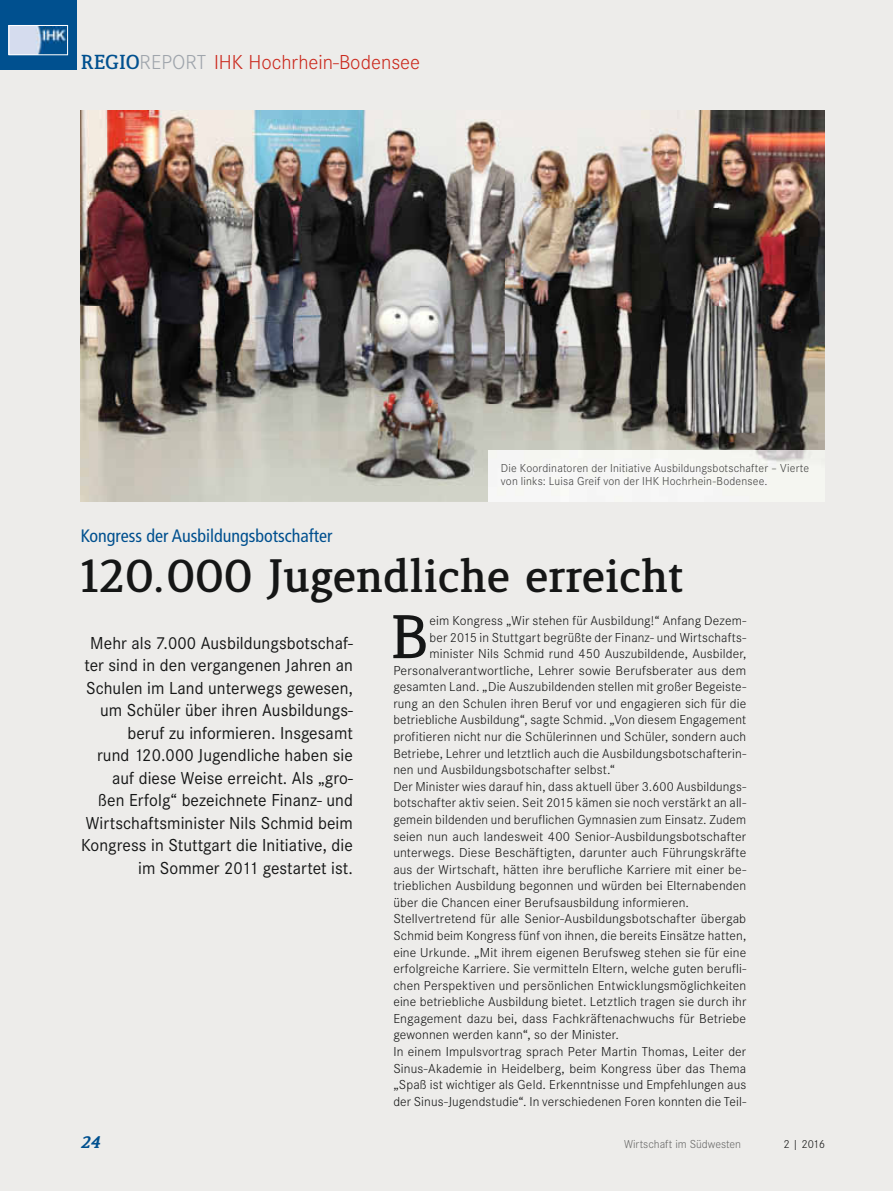
<style>
.page{position:relative;width:893px;height:1191px;background:#edecea}
.page>*{position:absolute;margin:0;border:0;box-sizing:border-box;transform-origin:0 0}
.t1{font:700 59.1px "Lenga";color:#151616}
.t2{font:800 45px "Lenga";color:#151616}
.t3{font:300 21px "Corporate S";color:#cb2a1e}
.t4{font:18px/22.5px "Corporate S";letter-spacing:.005em;color:#151616;text-align:right}
.t5{font:condensed 18px "Frutiger";color:#00508f}
.t6{font:italic 900 16.5px "Lenga";color:#00508f}
.t7{font:300 13.5px "Corporate S";letter-spacing:.01em;color:#151616}
.t8{font:300 13.5px "Corporate S";letter-spacing:.01em;color:#151616;scale:1.04 1}
.t9{font:300 13.5px "Corporate S";letter-spacing:.01em;color:#151616;scale:1.05 1}
.t10{font:300 12px/13.5px "Corporate S";letter-spacing:.015em;color:#40403f}
.t11{font:300 12px "Corporate S";color:#686867}
.t12{font:300 12px "Corporate S";color:#151616}
.s1{font-family:"Lenga";font-weight:800;font-size:19.5px;color:#00508f}
.s2{color:#9fa5ac}
</style>
<div class="page">
<div style="left:0;top:0;width:77px;height:69px;background:#00508f"></div>
<img style="left:10px;top:27px;width:56px;height:26px">
<div style="left:8px;top:25px;width:60px;height:30px;border:1px solid #fff"></div>
<img style="left:81px;top:111px;width:744px;height:391px">
<div style="left:488px;top:450px;width:337px;height:52px;background:#f5f6f3"></div>
<p class="t3" style="left:81px;top:51px;width:341px"><span class="s1">REGIO</span><span class="s2">RepoRt</span> IHK Hochrhein-Bodensee</p>
<p class="t10" style="left:501px;top:461px;width:310px">Die Koordinatoren der Initiative Ausbildungsbotschafter – Vierte von links: Luisa Greif von der IHK Hochrhein-Bodensee.</p>
<p class="t5" style="left:81px;top:525px;width:253px">Kongress der Ausbildungsbotschafter</p>
<p class="t2" style="left:81px;top:554px;width:604px">120.000 Jugendliche erreicht</p>
<p class="t4" style="left:81px;top:631px;width:273px">Mehr als 7.000 Ausbildungsbotschaf&shy;ter sind in den vergangenen Jahren an Schulen im Land unterwegs gewesen, um Schüler über ihren Ausbildungs&shy;beruf zu informieren. Insgesamt<br>rund 120.000 Jugendliche haben sie auf diese Weise erreicht. Als „gro-<br>ßen Erfolg“ bezeichnete Finanz- und Wirtschaftsminister Nils Schmid beim Kongress in Stuttgart die Initiative, die im Sommer 2011 gestartet ist.</p>
<p class="t1" style="left:390px;top:605px;width:40px">B</p>
<p class="t7" style="left:430px;top:613px;width:318px">eim Kongress „Wir stehen für Ausbildung!“ Anfang Dezem-</p>
<p class="t7" style="left:430px;top:629px;width:318px">ber 2015 in Stuttgart begrüßte der Finanz- und Wirtschafts-</p>
<p class="t7" style="left:430px;top:646px;width:318px">minister Nils Schmid rund 450 Auszubildende, Ausbilder,</p>
<p class="t9" style="left:393px;top:662px;width:338px">personalverantwortliche, Lehrer sowie Berufsberater aus dem</p>
<p class="t7" style="left:393px;top:679px;width:354px">gesamten Land. „Die Auszubildenden stellen mit großer Begeiste-</p>
<p class="t7" style="left:393px;top:696px;width:354px">rung an den Schulen ihren Beruf vor und engagieren sich für die</p>
<p class="t7" style="left:393px;top:712px;width:354px">betriebliche Ausbildung“, sagte Schmid. „Von diesem engagement</p>
<p class="t7" style="left:393px;top:729px;width:354px">profitieren nicht nur die Schülerinnen und Schüler, sondern auch</p>
<p class="t7" style="left:393px;top:745px;width:354px">Betriebe, Lehrer und letztlich auch die Ausbildungsbotschafterin-</p>
<p class="t7" style="left:393px;top:762px;width:223px">nen und Ausbildungsbotschafter selbst.“</p>
<p class="t7" style="left:393px;top:778px;width:354px">Der Minister wies darauf hin, dass aktuell über 3.600 Ausbildungs-</p>
<p class="t7" style="left:393px;top:795px;width:354px">botschafter aktiv seien. Seit 2015 kämen sie noch verstärkt an all-</p>
<p class="t7" style="left:393px;top:812px;width:354px">gemein bildenden und beruflichen Gymnasien zum einsatz. Zudem</p>
<p class="t7" style="left:393px;top:828px;width:354px">seien nun auch landesweit 400 Senior-Ausbildungsbotschafter</p>
<p class="t7" style="left:393px;top:845px;width:354px">unterwegs. Diese Beschäftigten, darunter auch Führungskräfte</p>
<p class="t7" style="left:393px;top:861px;width:354px">aus der Wirtschaft, hätten ihre berufliche Karriere mit einer be-</p>
<p class="t7" style="left:393px;top:878px;width:354px">trieblichen Ausbildung begonnen und würden bei elternabenden</p>
<p class="t7" style="left:393px;top:894px;width:297px">über die Chancen einer Berufsausbildung informieren.</p>
<p class="t8" style="left:393px;top:911px;width:341px">Stellvertretend für alle Senior-Ausbildungsbotschafter übergab</p>
<p class="t7" style="left:393px;top:928px;width:354px">Schmid beim Kongress fünf von ihnen, die bereits einsätze hatten,</p>
<p class="t7" style="left:393px;top:944px;width:354px">eine Urkunde. „Mit ihrem eigenen Berufsweg stehen sie für eine</p>
<p class="t7" style="left:393px;top:961px;width:354px">erfolgreiche Karriere. Sie vermitteln eltern, welche guten berufli-</p>
<p class="t7" style="left:393px;top:977px;width:354px">chen perspektiven und persönlichen entwicklungsmöglichkeiten</p>
<p class="t7" style="left:393px;top:994px;width:354px">eine betriebliche Ausbildung bietet. Letztlich tragen sie durch ihr</p>
<p class="t8" style="left:393px;top:1010px;width:341px">engagement dazu bei, dass Fachkräftenachwuchs für Betriebe</p>
<p class="t7" style="left:393px;top:1027px;width:227px">gewonnen werden kann“, so der Minister.</p>
<p class="t7" style="left:393px;top:1044px;width:354px">In einem Impulsvortrag sprach peter Martin thomas, Leiter der</p>
<p class="t7" style="left:393px;top:1060px;width:354px">Sinus-Akademie in Heidelberg, beim Kongress über das thema</p>
<p class="t7" style="left:393px;top:1077px;width:354px">„Spaß ist wichtiger als Geld. erkenntnisse und empfehlungen aus</p>
<p class="t7" style="left:393px;top:1093px;width:354px">der Sinus-Jugendstudie“. In verschiedenen Foren konnten die teil-</p>
<p class="t6" style="left:81px;top:1134px;width:21px">24</p>
<p class="t11" style="left:624px;top:1137px;width:119px">Wirtschaft im Südwesten</p>
<p class="t12" style="left:783px;top:1137px;width:43px">2 | 2016</p>
</div>
